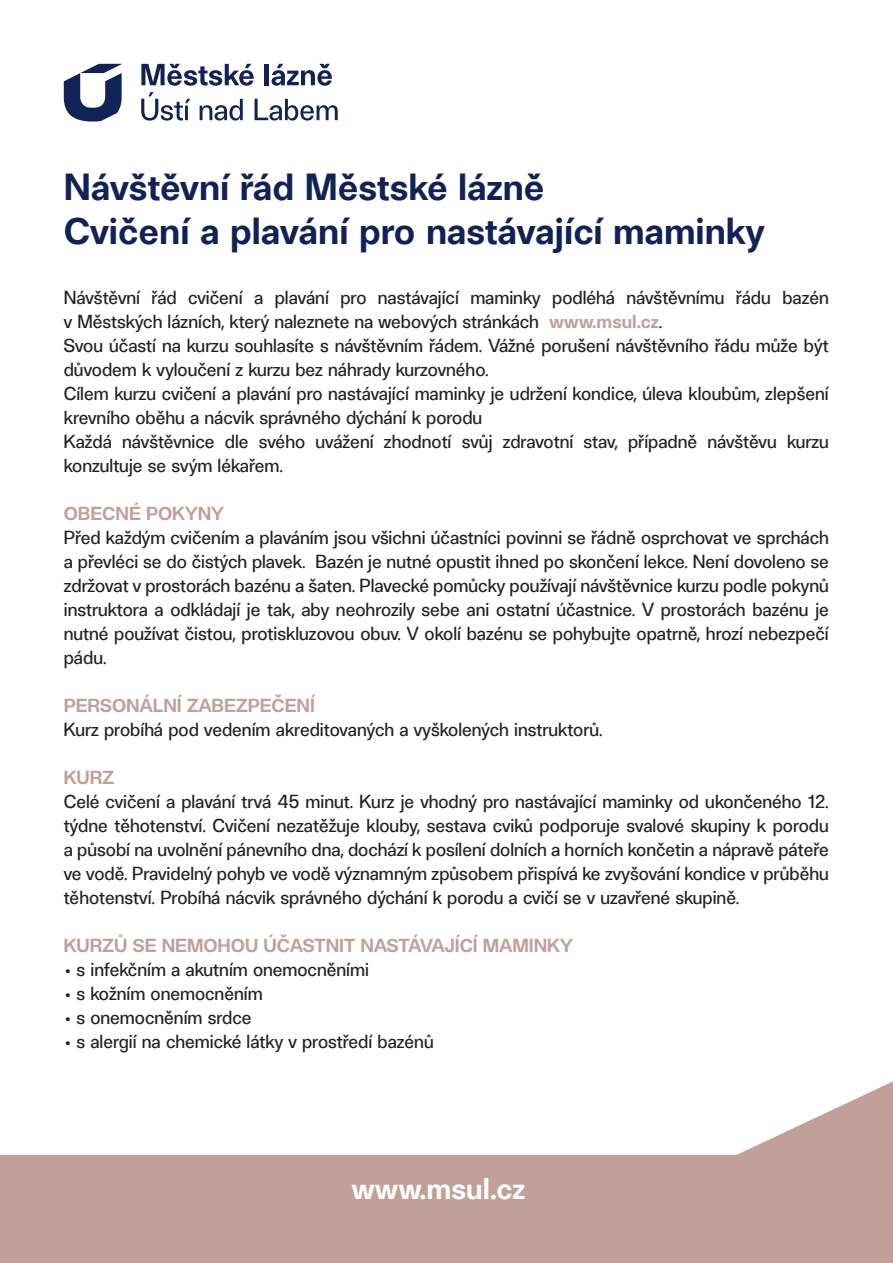
<style>
.page{position:relative;width:893px;height:1263px;background:#fff}
.page>*{position:absolute;margin:0;border:0;box-sizing:border-box;transform-origin:0 0}
.t1{font:700 36px/44.1px "Louka Pro";color:#112257}
.t2{font:700 28.5px "Louka Pro";color:#fff}
.t3{font:18px/24px "Louka Pro";color:#231f20;text-align:justify}
.t4{font:700 18px "Louka Pro";color:#c0a099}
.s1{font-weight:700;color:#c0a099}
</style>
<div class="page">
<svg style="left:0;top:1081px;width:893px;height:182px;fill:#c0a099"></svg>
<svg style="left:64px;top:64px;width:58px;height:58px"></svg>
<svg style="left:141px;top:64px;width:113px;height:22px"></svg>
<hr style="left:265px;top:64px;width:4px;height:21px;background:#112257">
<svg style="left:272px;top:64px;width:60px;height:22px"></svg>
<svg style="left:141px;top:92px;width:49px;height:29px"></svg>
<svg style="left:200px;top:99px;width:43px;height:22px"></svg>
<svg style="left:255px;top:99px;width:83px;height:22px"></svg>
<h1 class="t1" style="left:64px;top:164px;width:702px">Návštěvní řád Městské lázně<br>Cvičení a plavání pro nastávající maminky</h1>
<p class="t3" style="left:64px;top:285px;width:767px;text-align:left">Návštěvní řád cvičení a plavání pro nastávající maminky podléhá návštěvnímu řádu bazén v Městských lázních, který naleznete na webových stránkách <span class="s1">www.msul.cz</span>.<br>Svou účastí na kurzu souhlasíte s návštěvním řádem. Vážné porušení návštěvního řádu může být důvodem k vyloučení z kurzu bez náhrady kurzovného.<br>Cílem kurzu cvičení a plavání pro nastávající maminky je udržení kondice, úleva kloubům, zlepšení krevního oběhu a nácvik správného dýchání k porodu<br>Každá návštěvnice dle svého uvážení zhodnotí svůj zdravotní stav, případně návštěvu kurzu konzultuje se svým lékařem.</p>
<p class="t4" style="left:64px;top:502px;width:162px">OBECNÉ POKYNY</p>
<p class="t3" style="left:64px;top:525px;width:767px">Před každým cvičením a plaváním jsou všichni účastníci povinni se řádně osprchovat ve sprchách a převléci se do čistých plavek. Bazén je nutné opustit ihned po skončení lekce. Není dovoleno se zdržovat v prostorách bazénu a šaten. Plavecké pomůcky používají návštěvnice kurzu podle pokynů instruktora a odkládají je tak, aby neohrozily sebe ani ostatní účastnice. V prostorách bazénu je nutné používat čistou, protiskluzovou obuv. V okolí bazénu se pohybujte opatrně, hrozí nebezpečí pádu.</p>
<p class="t4" style="left:64px;top:694px;width:253px">PERSONÁLNÍ ZABEZPEČENÍ</p>
<p class="t3" style="left:64px;top:717px;width:540px">Kurz probíhá pod vedením akreditovaných a vyškolených instruktorů.</p>
<p class="t4" style="left:64px;top:766px;width:52px">KURZ</p>
<p class="t3" style="left:64px;top:789px;width:767px">Celé cvičení a plavání trvá 45 minut. Kurz je vhodný pro nastávající maminky od ukončeného 12. týdne těhotenství. Cvičení nezatěžuje klouby, sestava cviků podporuje svalové skupiny k porodu a působí na uvolnění pánevního dna, dochází k posílení dolních a horních končetin a nápravě páteře ve vodě. Pravidelný pohyb ve vodě významným způsobem přispívá ke zvyšování kondice v průběhu těhotenství. Probíhá nácvik správného dýchání k porodu a cvičí se v uzavřené skupině.</p>
<p class="t4" style="left:64px;top:934px;width:511px">KURZŮ SE NEMOHOU ÚČASTNIT NASTÁVAJÍCÍ MAMINKY</p>
<p class="t3" style="left:64px;top:957px;width:307px">• s infekčním a akutním onemocněními</p>
<p class="t3" style="left:64px;top:981px;width:200px">• s kožním onemocněním</p>
<p class="t3" style="left:64px;top:1005px;width:189px">• s onemocněním srdce</p>
<p class="t3" style="left:64px;top:1029px;width:371px">• s alergií na chemické látky v prostředí bazénů</p>
<h2 class="t2" style="left:352px;top:1171px;width:175px">www.msul.cz</h2>
</div>
